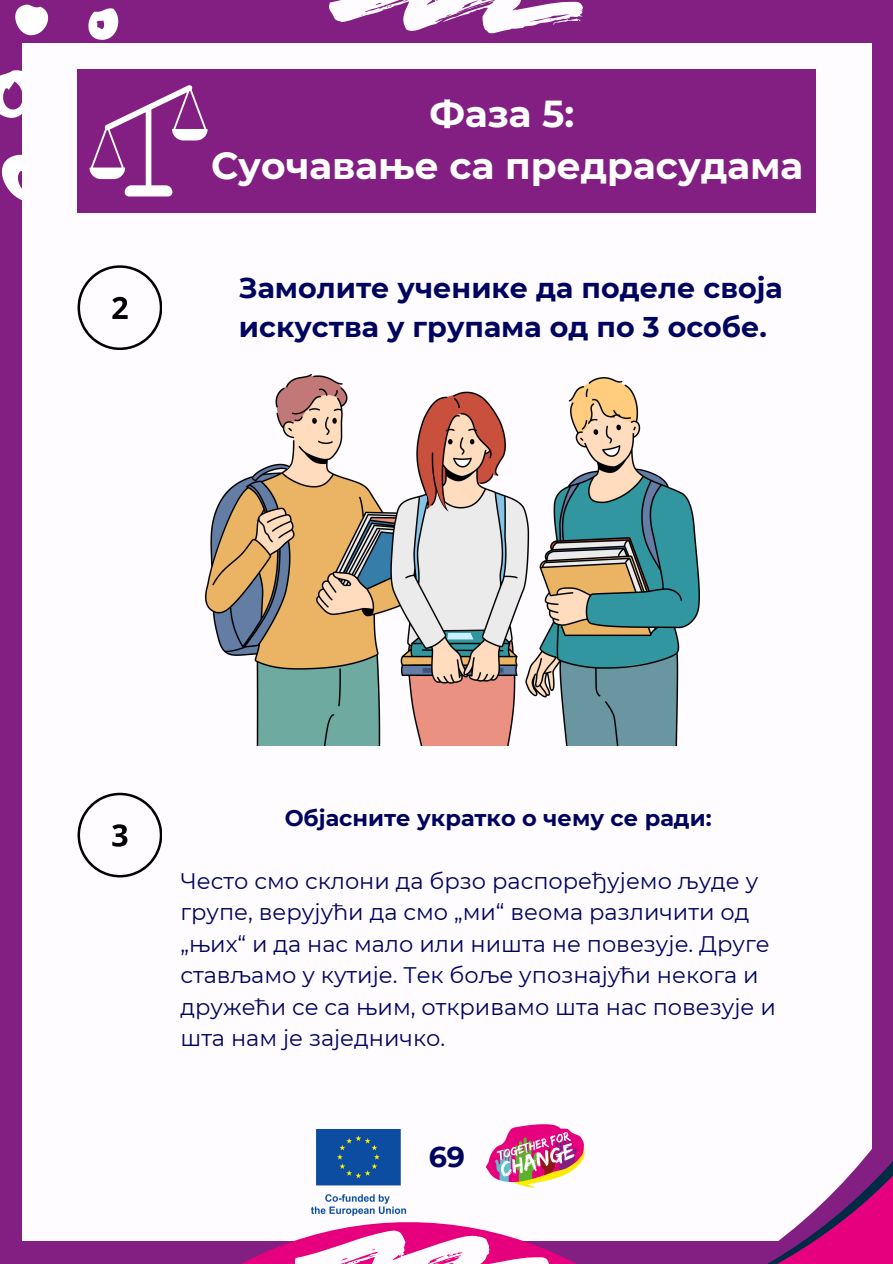
<style>
.page{position:relative;width:893px;height:1264px;background:#fff}
.page>*{position:absolute;margin:0;border:0;box-sizing:border-box;transform-origin:0 0}
.t1{font:700 37.5px/51.8px "Montserrat";color:#fff;text-align:center}
.t2{font:700 28.5px/39.3px "Montserrat";color:#01045f}
.t3{font:22.5px/31.5px "Montserrat";color:#01045f}
.t4{font:700 22.5px "Montserrat";color:#01045f}
</style>
<div class="page">
<div style="left:0;top:0;width:892px;height:1263px;background:#831f82"></div>
<svg style="left:15px;top:4px;width:34px;height:32px"></svg>
<svg style="left:88px;top:8px;width:31px;height:32px"></svg>
<svg style="left:0;top:64px;width:23px;height:71px"></svg>
<svg style="left:1px;top:152px;width:22px;height:50px"></svg>
<div style="left:23px;top:43px;width:848px;height:1197px;background:#fefcff"></div>
<svg style="left:195px;top:1124px;width:422px;height:139px"></svg>
<svg style="left:329px;top:0;width:253px;height:34px"></svg>
<svg style="left:295px;top:1230px;width:253px;height:33px"></svg>
<div style="left:77px;top:69px;width:738px;height:143px;background:#831f82"></div>
<svg style="left:89px;top:85px;width:118px;height:111px"></svg>
<img style="left:205px;top:374px;width:494px;height:371px">
<svg style="left:77px;top:265px;width:85px;height:85px"></svg>
<svg style="left:77px;top:792px;width:85px;height:85px"></svg>
<svg style="left:617px;top:1063px;width:275px;height:200px"></svg>
<p class="t1" style="left:211px;top:88px;width:593px">Фаза 5:<br>Суочавање са предрасудама</p>
<p class="t2" style="left:239px;top:268px;width:545px">Замолите ученике да поделе своја искуства у групама од по 3 особе.</p>
<p class="t4" style="left:285px;top:804px;width:428px">Објасните укратко о чему се ради:</p>
<p class="t3" style="left:180px;top:865px;width:597px">Често смо склони да брзо распоређујемо људе у групе, верујући да смо „ми“ веома различити од „њих“ и да нас мало или ништа не повезује. Друге стављамо у кутије. Тек боље упознајући некога и дружећи се са њим, откривамо шта нас повезује и шта нам је заједничко.</p>
<p class="t2" style="left:429px;top:1136px;width:38px">69</p>
</div>
